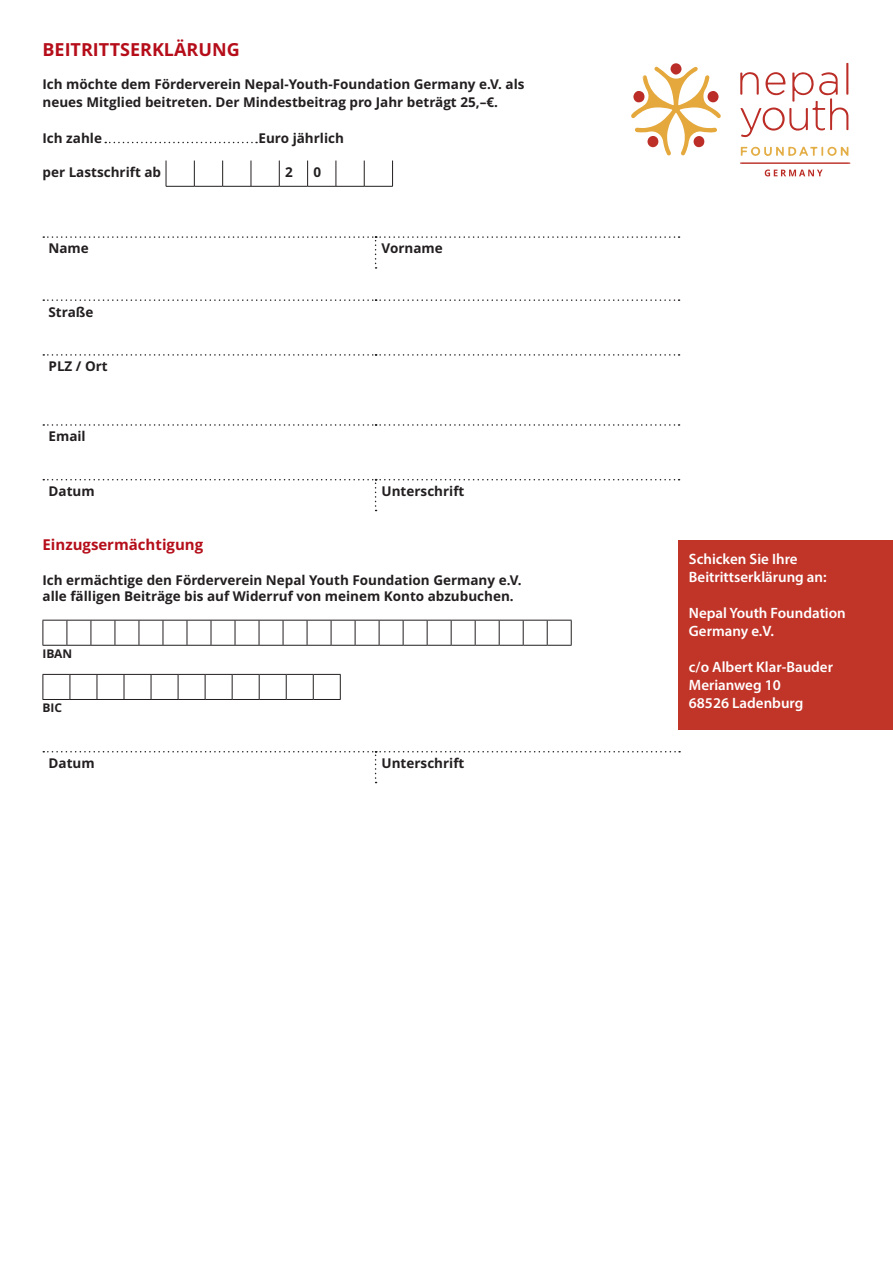
<style>
.page{position:relative;width:893px;height:1263px;background:#fff}
.page>*{position:absolute;margin:0;border:0;box-sizing:border-box;transform-origin:0 0}
.t1{font:700 18px "Open Sans";color:#b50e1a}
.t2{font:600 15px/18px "Myriad Pro";color:#fff}
.t3{font:700 15px "Open Sans";color:#b50e1a}
.t4{font:700 13.5px/18px "Open Sans";color:#231f20}
.t5{font:700 12px "Open Sans";color:#231f20}
</style>
<div class="page">
<div style="left:678px;top:540px;width:215px;height:189px;background:#c13428"></div>
<svg style="left:105px;top:142px;width:152px;height:1px"></svg>
<div style="left:670px;top:63px;width:11px;height:12px;background:#bb2d28;border-radius:50%"></div>
<svg style="left:740px;top:63px;width:108px;height:74px"></svg>
<svg style="left:741px;top:146px;width:108px;height:10px"></svg>
<svg style="left:631px;top:67px;width:90px;height:89px"></svg>
<svg style="left:740px;top:162px;width:110px;height:2px"></svg>
<svg style="left:765px;top:170px;width:58px;height:6px"></svg>
<svg style="left:43px;top:236px;width:637px;height:33px"></svg>
<svg style="left:43px;top:299px;width:637px;height:2px"></svg>
<svg style="left:43px;top:354px;width:637px;height:2px"></svg>
<svg style="left:43px;top:424px;width:637px;height:2px"></svg>
<svg style="left:43px;top:479px;width:637px;height:32px"></svg>
<svg style="left:166px;top:161px;width:227px;height:26px"></svg>
<svg style="left:43px;top:620px;width:529px;height:26px"></svg>
<svg style="left:43px;top:674px;width:298px;height:26px"></svg>
<svg style="left:43px;top:751px;width:637px;height:32px"></svg>
<h1 class="t1" style="left:43px;top:40px;width:199px">BEITRITTSERKLÄRUNG</h1>
<p class="t4" style="left:43px;top:75px;width:484px">Ich möchte dem Förderverein Nepal-Youth-Foundation Germany e.V. als neues Mitglied beitreten. Der Mindestbeitrag pro Jahr beträgt 25,–€.</p>
<p class="t4" style="left:43px;top:129px;width:61px">Ich zahle</p>
<p class="t4" style="left:259px;top:129px;width:87px">Euro jährlich</p>
<p class="t4" style="left:43px;top:163px;width:120px">per Lastschrift ab</p>
<p class="t4" style="left:285px;top:163px;width:9px">2</p>
<p class="t4" style="left:314px;top:163px;width:9px">0</p>
<p class="t4" style="left:49px;top:240px;width:42px">Name</p>
<p class="t4" style="left:382px;top:240px;width:63px">Vorname</p>
<p class="t4" style="left:49px;top:303px;width:46px">Straße</p>
<p class="t4" style="left:49px;top:358px;width:61px">PLZ / Ort</p>
<p class="t4" style="left:49px;top:428px;width:39px">Email</p>
<p class="t4" style="left:49px;top:482px;width:48px">Datum</p>
<p class="t4" style="left:382px;top:482px;width:84px">Unterschrift</p>
<p class="t3" style="left:43px;top:536px;width:162px">Einzugsermächtigung</p>
<p class="t4" style="left:43px;top:572px;width:481px;line-height:16.2px">Ich ermächtige den Förderverein Nepal Youth Foundation Germany e.V. alle fälligen Beiträge bis auf Widerruf von meinem Konto abzubuchen.</p>
<p class="t5" style="left:43px;top:646px;width:31px">IBAN</p>
<p class="t5" style="left:43px;top:701px;width:21px">BIC</p>
<p class="t4" style="left:49px;top:754px;width:48px">Datum</p>
<p class="t4" style="left:382px;top:754px;width:84px">Unterschrift</p>
<p class="t2" style="left:689px;top:550px;width:139px">Schicken Sie Ihre<br>Beitrittserklärung an:</p>
<p class="t2" style="left:689px;top:604px;width:158px">Nepal Youth Foundation<br>Germany e.V.</p>
<p class="t2" style="left:689px;top:658px;width:146px">c/o Albert Klar-Bauder<br>Merianweg 10<br>68526 Ladenburg</p>
</div>
